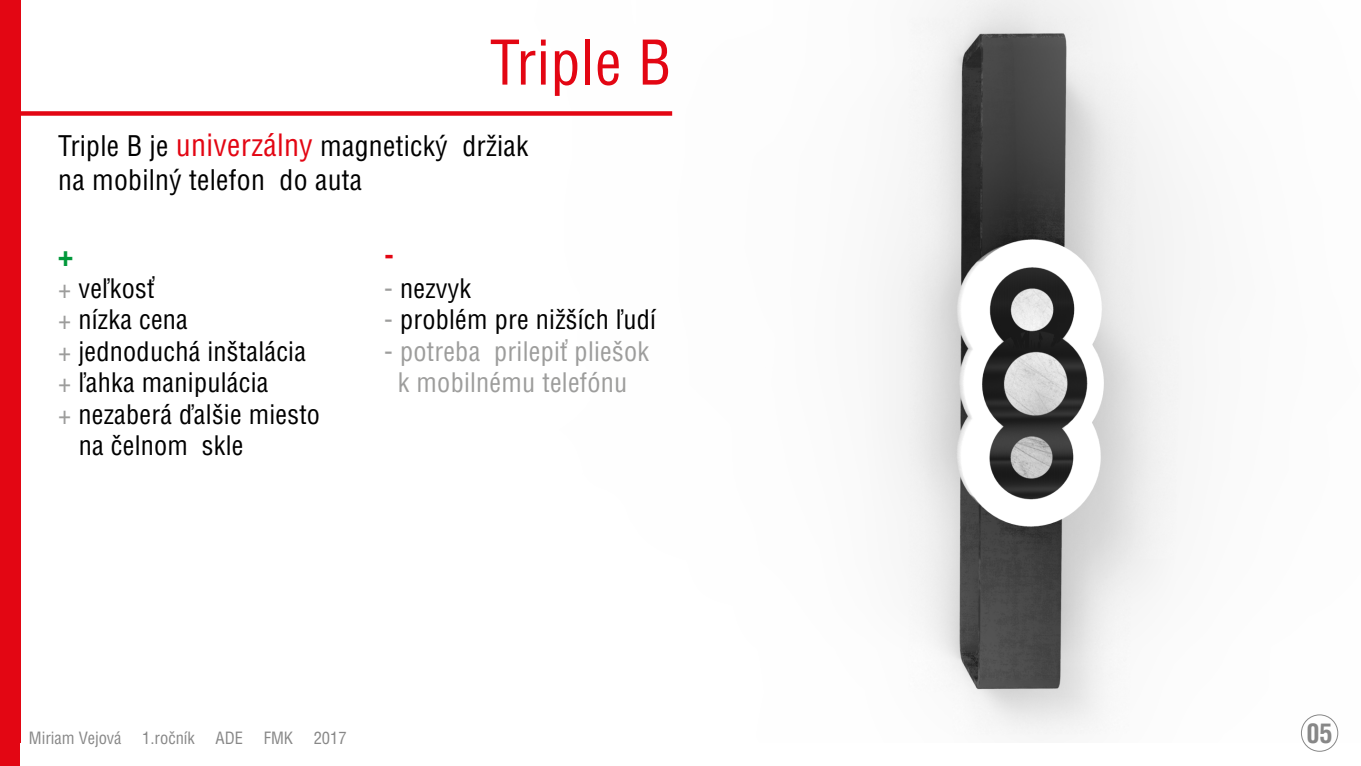
<style>
.page{position:relative;width:1361px;height:766px;background:#fff}
.page>*{position:absolute;margin:0;border:0;box-sizing:border-box;transform-origin:0 0}
.t1{font:condensed 60px "Helvetica CE";letter-spacing:.01em;color:#e30613}
.t2{font:700 condensed 30px "Helvetica CE";color:#00983a}
.t3{font:700 condensed 30px "Helvetica CE";color:#e30613}
.t4{font:condensed 27.75px/33.3px "Helvetica CE";letter-spacing:.01em;color:#000}
.t5{font:condensed 26.25px "Helvetica CE";letter-spacing:.01em;color:#000}
.t6{font:condensed 26.25px/31.5px "Helvetica CE";letter-spacing:.01em;color:#9d9d9c;text-align:center}
.t7{font:700 condensed 26.25px "Helvetica CE";color:#878787}
.t8{font:condensed 16.5px "Helvetica CE";color:#878787}
.s1{font-size:30px;color:#e30613}
.s2{color:#9d9d9c}
</style>
<div class="page">
<img style="left:672px;top:0;width:667px;height:743px">
<div style="left:0;top:0;width:20px;height:765px;background:#e30613"></div>
<div style="left:10px;top:111px;width:662px;height:5px;background:#e30613"></div>
<div style="left:1301px;top:714px;width:37px;height:37px;border:1px solid #878787;border-radius:50%"></div>
<h1 class="t1" style="left:490px;top:25px;width:183px">Triple B</h1>
<p class="t4" style="left:58px;top:129px;width:472px">Triple B je <span class="s1">univerzálny</span> magnetický držiak na mobilný telefon do auta</p>
<p class="t2" style="left:58px;top:236px;width:16px">+</p>
<p class="t5" style="left:58px;top:271px;width:98px"><span class="s2">+</span> veľkosť</p>
<p class="t5" style="left:58px;top:303px;width:131px"><span class="s2">+</span> nízka cena</p>
<p class="t5" style="left:58px;top:334px;width:249px"><span class="s2">+</span> jednoduchá inštalácia</p>
<p class="t5" style="left:58px;top:366px;width:212px"><span class="s2">+</span> ľahka manipulácia</p>
<p class="t5" style="left:58px;top:397px;width:263px"><span class="s2">+</span> nezaberá ďalšie miesto</p>
<p class="t5" style="left:79px;top:429px;width:166px">na čelnom skle</p>
<p class="t3" style="left:384px;top:236px;width:11px">-</p>
<p class="t5" style="left:384px;top:271px;width:89px"><span class="s2">-</span> nezvyk</p>
<p class="t5" style="left:384px;top:303px;width:273px"><span class="s2">-</span> problém pre nižších ľudí</p>
<p class="t6" style="left:384px;top:335px;width:266px">- potreba prilepiť pliešok k mobilnému telefónu</p>
<p class="t8" style="left:29px;top:727px;width:94px">Miriam Vejová</p>
<p class="t8" style="left:142px;top:727px;width:54px">1.ročník</p>
<p class="t8" style="left:216px;top:727px;width:29px">ADE</p>
<p class="t8" style="left:264px;top:727px;width:31px">FMK</p>
<p class="t8" style="left:314px;top:727px;width:34px">2017</p>
<p class="t7" style="left:1306px;top:717px;width:28px">05</p>
</div>
